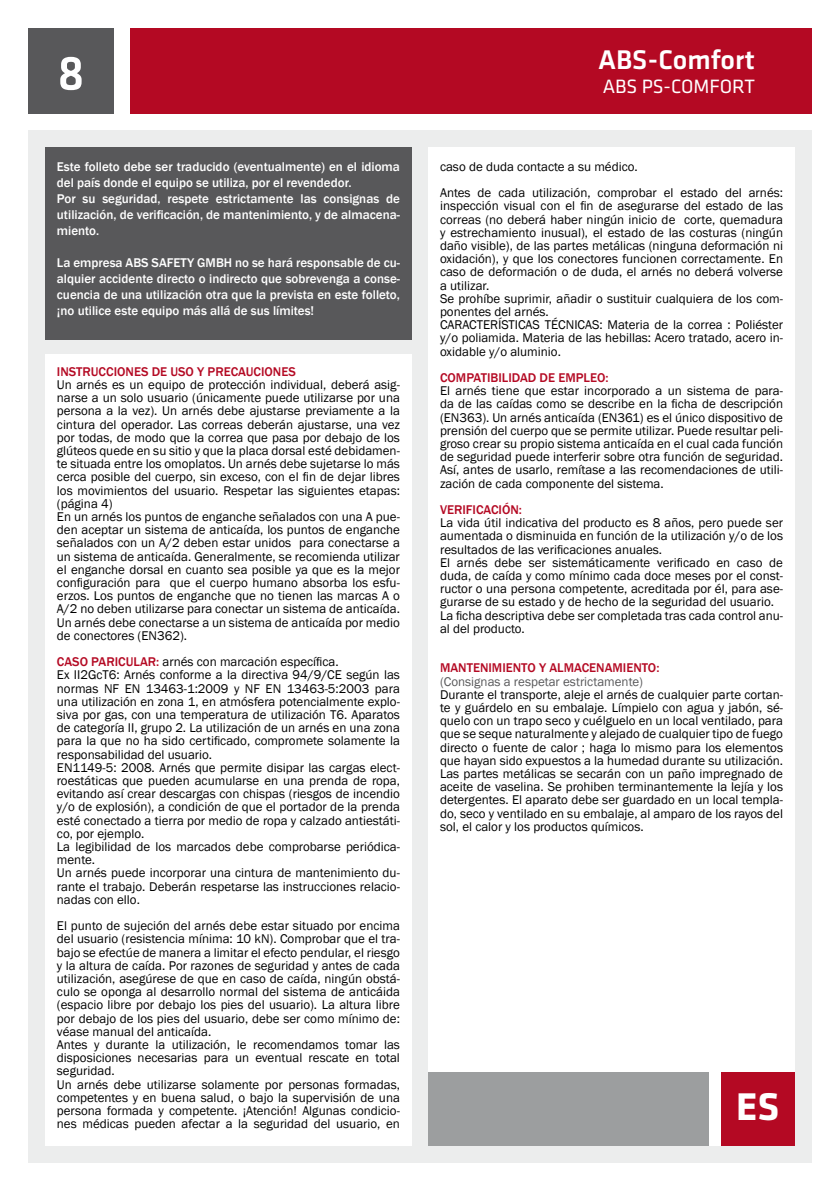
<style>
.page{position:relative;width:840px;height:1191px;background:#fff}
.page>*{position:absolute;margin:0;border:0;box-sizing:border-box;transform-origin:0 0}
.t1{font:500 50px "Klavika";color:#fff}
.t2{font:700 40px "Klavika Basic";color:#fff}
.t3{font:500 28px "Klavika Basic";color:#fff}
.t4{font:20px "Klavika Basic";color:#fff}
.t5{font:13px/13.2px "Franklin Gothic";color:#000}
.t6{font:500 13px/16px "Franklin Gothic";color:#fff}
.t7{font:500 13px "Franklin Gothic";color:#b40923}
.t8{font:13px "Franklin Gothic";color:#58585a}
.s1{font-weight:500;color:#b40923}
</style>
<div class="page">
<div style="left:130px;top:28px;width:681px;height:85px;background:#b40923"></div>
<div style="left:28px;top:130px;width:783px;height:1032px;background:#eceded"></div>
<div style="left:45px;top:354px;width:366px;height:791px;background:#fff"></div>
<div style="left:428px;top:147px;width:366px;height:998px;background:#fff"></div>
<div style="left:45px;top:147px;width:366px;height:193px;background:#58585a"></div>
<div style="left:28px;top:28px;width:85px;height:85px;background:#58585a"></div>
<div style="left:428px;top:1071px;width:281px;height:74px;background:#9c9e9f"></div>
<div style="left:720px;top:1071px;width:74px;height:74px;background:#b40923"></div>
<h1 class="t1" style="left:57px;top:39px;width:29px">8</h1>
<h3 class="t3" style="left:597px;top:41px;width:158px">ABS-Comfort</h3>
<h3 class="t4" style="left:602px;top:74px;width:153px">ABS PS-COMFORT</h3>
<p class="t6" style="left:57px;top:158px;width:344px">Este folleto debe ser traducido (eventualmente) en el idioma del país donde el equipo se utiliza, por el revendedor.<br>Por su seguridad, respete estrictamente las consignas de utilización, de verificación, de mantenimiento, y de almacena&shy;miento.</p>
<p class="t6" style="left:57px;top:254px;width:344px;text-align:justify">La empresa ABS SAFETY GMBH no se hará responsable de cu&shy;alquier accidente directo o indirecto que sobrevenga a conse&shy;cuencia de una utilización otra que la prevista en este folleto, ¡no utilice este equipo más allá de sus límites!</p>
<p class="t7" style="left:57px;top:363px;width:240px">INSTRUCCIONES DE USO Y PRECAUCIONES</p>
<p class="t5" style="left:57px;top:378px;width:344px">Un arnés es un equipo de protección individual, deberá asig&shy;narse a un solo usuario (únicamente puede utilizarse por una persona a la vez). Un arnés debe ajustarse previamente a la cintura del operador. Las correas deberán ajustarse, una vez por todas, de modo que la correa que pasa por debajo de los glúteos quede en su sitio y que la placa dorsal esté debidamen&shy;te situada entre los omoplatos. Un arnés debe sujetarse lo más cerca posible del cuerpo, sin exceso, con el fin de dejar libres los movimientos del usuario. Respetar las siguientes etapas: (página 4)<br>En un arnés los puntos de enganche señalados con una A pue&shy;den aceptar un sistema de anticaída, los puntos de enganche señalados con un A/2 deben estar unidos para conectarse a un sistema de anticaída. Generalmente, se recomienda utilizar el enganche dorsal en cuanto sea posible ya que es la mejor configuración para que el cuerpo humano absorba los esfu&shy;erzos. Los puntos de enganche que no tienen las marcas A o A/2 no deben utilizarse para conectar un sistema de anticaída.<br>Un arnés debe conectarse a un sistema de anticaída por medio de conectores (EN362).</p>
<p class="t5" style="left:57px;top:655px;width:344px"><span class="s1">CASO PARICULAR:</span> arnés con marcación específica.<br>Ex II2GcT6: Arnés conforme a la directiva 94/9/CE según las normas NF EN 13463-1:2009 y NF EN 13463-5:2003 para una utilización en zona 1, en atmósfera potencialmente explo&shy;siva por gas, con una temperatura de utilización T6. Aparatos de categoría II, grupo 2. La utilización de un arnés en una zona para la que no ha sido certificado, compromete solamente la responsabilidad del usuario.<br>EN1149-5: 2008. Arnés que permite disipar las cargas elect&shy;roestáticas que pueden acumularse en una prenda de ropa, evitando así crear descargas con chispas (riesgos de incendio y/o de explosión), a condición de que el portador de la prenda esté conectado a tierra por medio de ropa y calzado antiestáti&shy;co, por ejemplo.<br>La legibilidad de los marcados debe comprobarse periódica&shy;mente.<br>Un arnés puede incorporar una cintura de mantenimiento du&shy;rante el trabajo. Deberán respetarse las instrucciones relacio&shy;nadas con ello.</p>
<p class="t5" style="left:57px;top:919px;width:344px">El punto de sujeción del arnés debe estar situado por encima del usuario (resistencia mínima: 10 kN). Comprobar que el tra&shy;bajo se efectúe de manera a limitar el efecto pendular, el riesgo y la altura de caída. Por razones de seguridad y antes de cada utilización, asegúrese de que en caso de caída, ningún obstá&shy;culo se oponga al desarrollo normal del sistema de anticáida (espacio libre por debajo los pies del usuario). La altura libre por debajo de los pies del usuario, debe ser como mínimo de: véase manual del anticaída.<br>Antes y durante la utilización, le recomendamos tomar las disposiciones necesarias para un eventual rescate en total seguridad.<br>Un arnés debe utilizarse solamente por personas formadas, competentes y en buena salud, o bajo la supervisión de una persona formada y competente. ¡Atención! Algunas condicio&shy;nes médicas pueden afectar a la seguridad del usuario, en</p>
<p class="t5" style="left:440px;top:153px;width:344px;line-height:26.4px">caso de duda contacte a su médico.<br>Antes de cada utilización, comprobar el estado del arnés:</p>
<p class="t5" style="left:440px;top:200px;width:344px">inspección visual con el fin de asegurarse del estado de las correas (no deberá haber ningún inicio de corte, quemadura y estrechamiento inusual), el estado de las costuras (ningún daño visible), de las partes metálicas (ninguna deformación ni oxidación), y que los conectores funcionen correctamente. En caso de deformación o de duda, el arnés no deberá volverse a utilizar.<br>Se prohíbe suprimir, añadir o sustituir cualquiera de los com&shy;ponentes del arnés.<br>CARACTERÍSTICAS TÉCNICAS: Materia de la correa : Poliéster y/o poliamida. Materia de las hebillas: Acero tratado, acero in&shy;oxidable y/o aluminio.</p>
<p class="t7" style="left:440px;top:369px;width:170px">COMPATIBILIDAD DE EMPLEO:</p>
<p class="t5" style="left:440px;top:384px;width:344px;text-align:justify">El arnés tiene que estar incorporado a un sistema de para&shy;da de las caídas como se describe en la ficha de descripción (EN363). Un arnés anticaída (EN361) es el único dispositivo de prensión del cuerpo que se permite utilizar. Puede resultar peli&shy;groso crear su propio sistema anticaída en el cual cada función de seguridad puede interferir sobre otra función de seguridad.<br>Así, antes de usarlo, remítase a las recomendaciones de utili&shy;zación de cada componente del sistema.</p>
<p class="t7" style="left:440px;top:501px;width:83px">VERIFICACIÓN:</p>
<p class="t5" style="left:440px;top:516px;width:344px">La vida útil indicativa del producto es 8 años, pero puede ser aumentada o disminuida en función de la utilización y/o de los resultados de las verificaciones anuales.<br>El arnés debe ser sistemáticamente verificado en caso de duda, de caída y como mínimo cada doce meses por el const&shy;ructor o una persona competente, acreditada por él, para ase&shy;gurarse de su estado y de hecho de la seguridad del usuario.<br>La ficha descriptiva debe ser completada tras cada control anu&shy;al del producto.</p>
<p class="t7" style="left:440px;top:660px;width:221px">MANTENIMIENTO Y ALMACENAMIENTO:</p>
<p class="t8" style="left:440px;top:673px;width:204px">(Consignas a respetar estrictamente)</p>
<p class="t5" style="left:440px;top:688px;width:344px;text-align:justify">Durante el transporte, aleje el arnés de cualquier parte cortan&shy;te y guárdelo en su embalaje. Límpielo con agua y jabón, sé&shy;quelo con un trapo seco y cuélguelo en un local ventilado, para que se seque naturalmente y alejado de cualquier tipo de fuego directo o fuente de calor ; haga lo mismo para los elementos que hayan sido expuestos a la humedad durante su utilización.<br>Las partes metálicas se secarán con un paño impregnado de aceite de vaselina. Se prohiben terminantemente la lejía y los detergentes. El aparato debe ser guardado en un local templa&shy;do, seco y ventilado en su embalaje, al amparo de los rayos del sol, el calor y los productos químicos.</p>
<h2 class="t2" style="left:735px;top:1077px;width:45px">ES</h2>
</div>
